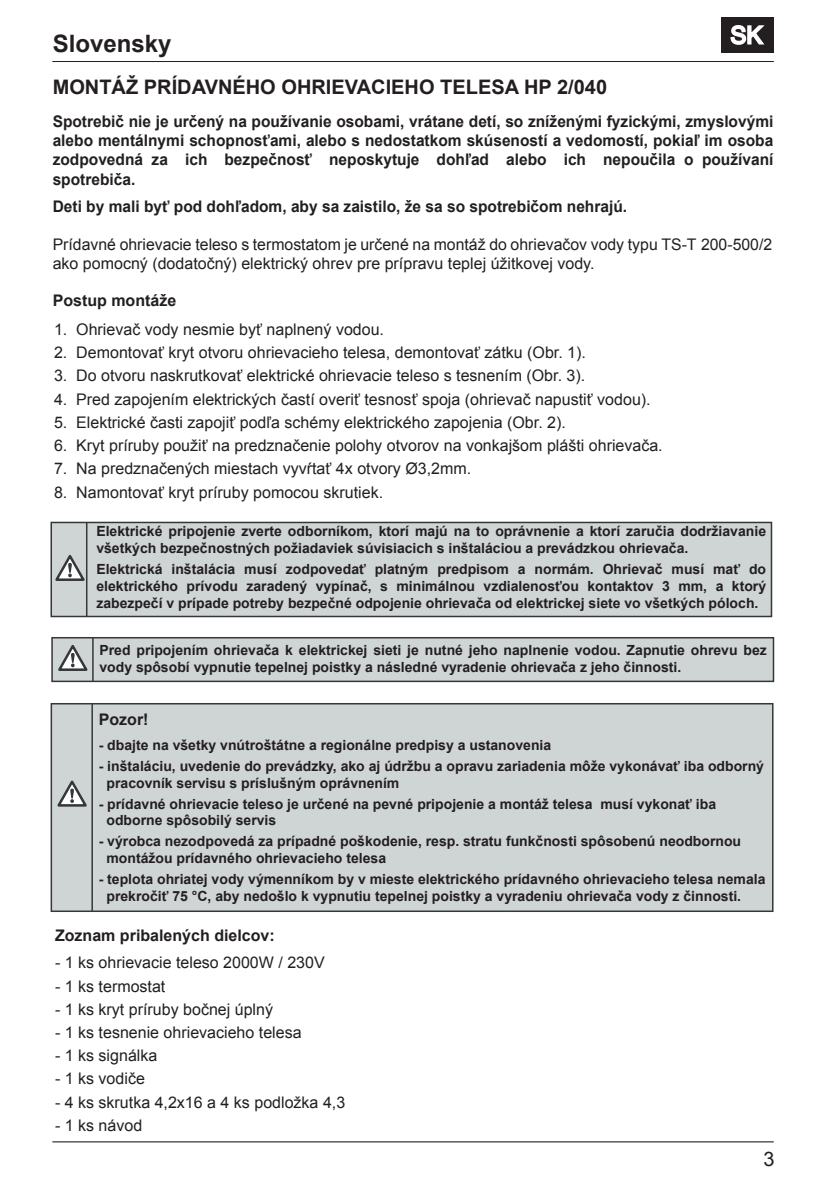
<style>
.page{position:relative;width:840px;height:1191px;background:#fff}
.page>*{position:absolute;margin:0;border:0;box-sizing:border-box;transform-origin:0 0}
.t1{font:700 24px "Arial";color:#231f20}
.t2{font:24px "Arial";color:#fff}
.t3{font:700 20px "Arial";color:#231f20}
.t4{font:20px "Arial";color:#231f20}
.t5{font:16px/19.2px "Arial";color:#231f20}
.t6{font:700 16px/19.2px "Arial";color:#231f20;text-align:justify}
.t7{font:700 14px/16.8px "Arial";color:#231f20}
</style>
<div class="page">
<hr style="left:53px;top:61px;width:720px;height:1px;background:#231f20">
<hr style="left:53px;top:1141px;width:720px;height:1px;background:#231f20">
<div style="left:721px;top:18px;width:52px;height:34px;background:#231f20"></div>
<svg style="left:730px;top:25px;width:35px;height:20px"></svg>
<div style="left:51px;top:703px;width:721px;height:208px;background:#cfd4d4"></div>
<div style="left:51px;top:703px;width:722px;height:209px;border:2px solid #36373a"></div>
<hr style="left:91px;top:703px;width:2px;height:208px;background:#36373a">
<svg style="left:57px;top:780px;width:30px;height:27px"></svg>
<div style="left:51px;top:523px;width:720px;height:94px;background:#cfd4d4"></div>
<div style="left:50px;top:522px;width:721px;height:95px;border:2px solid #36373a"></div>
<hr style="left:86px;top:522px;width:1px;height:94px;background:#36373a">
<svg style="left:52px;top:552px;width:36px;height:30px"></svg>
<div style="left:52px;top:638px;width:721px;height:42px;background:#cfd4d4"></div>
<div style="left:51px;top:637px;width:722px;height:45px;border:2px solid #36373a"></div>
<hr style="left:92px;top:637px;width:2px;height:44px;background:#36373a">
<svg style="left:58px;top:645px;width:30px;height:26px"></svg>
<h1 class="t1" style="left:53px;top:27px;width:120px">Slovensky</h1>
<h2 class="t3" style="left:53px;top:74px;width:555px">MONTÁŽ PRÍDAVNÉHO OHRIEVACIEHO TELESA HP 2/040</h2>
<h1 class="t2" style="left:730px;top:19px;width:34px">SK</h1>
<p class="t6" style="left:53px;top:112px;width:722px">Spotrebič nie je určený na používanie osobami, vrátane detí, so zníženými fyzickými, zmyslovými alebo mentálnymi schopnosťami, alebo s nedostatkom skúseností a vedomostí, pokiaľ im osoba zodpovedná za ich bezpečnosť neposkytuje dohľad alebo ich nepoučila o používaní spotrebiča.</p>
<p class="t6" style="left:53px;top:197px;width:575px">Deti by mali byť pod dohľadom, aby sa zaistilo, že sa so spotrebičom nehrajú.</p>
<p class="t5" style="left:53px;top:235px;width:720px">Prídavné ohrievacie teleso s termostatom je určené na montáž do ohrievačov vody typu TS-T 200-500/2 ako pomocný (dodatočný) elektrický ohrev pre prípravu teplej úžitkovej vody.</p>
<p class="t6" style="left:53px;top:291px;width:125px">Postup montáže</p>
<p class="t5" style="left:54px;top:320px;width:331px">1. Ohrievač vody nesmie byť naplnený vodou.</p>
<p class="t5" style="left:54px;top:343px;width:533px">2. Demontovať kryt otvoru ohrievacieho telesa, demontovať zátku (Obr. 1).</p>
<p class="t5" style="left:54px;top:366px;width:532px">3. Do otvoru naskrutkovať elektrické ohrievacie teleso s tesnením (Obr. 3).</p>
<p class="t5" style="left:54px;top:389px;width:598px">4. Pred zapojením elektrických častí overiť tesnosť spoja (ohrievač napustiť vodou).</p>
<p class="t5" style="left:54px;top:413px;width:513px">5. Elektrické časti zapojiť podľa schémy elektrického zapojenia (Obr. 2).</p>
<p class="t5" style="left:54px;top:436px;width:610px">6. Kryt príruby použiť na predznačenie polohy otvorov na vonkajšom plášti ohrievača.</p>
<p class="t5" style="left:54px;top:459px;width:418px">7. Na predznačených miestach vyvŕtať 4x otvory Ø3,2mm.</p>
<p class="t5" style="left:54px;top:482px;width:330px">8. Namontovať kryt príruby pomocou skrutiek.</p>
<p class="t7" style="left:96px;top:523px;width:671px">Elektrické pripojenie zverte odborníkom, ktorí majú na to oprávnenie a ktorí zaručia dodržiavanie všetkých bezpečnostných požiadaviek súvisiacich s inštaláciou a prevádzkou ohrievača.</p>
<p class="t7" style="left:96px;top:561px;width:671px;text-align:justify">Elektrická inštalácia musí zodpovedať platným predpisom a normám. Ohrievač musí mať do elektrického prívodu zaradený vypínač, s minimálnou vzdialenosťou kontaktov 3 mm, a ktorý zabezpečí v prípade potreby bezpečné odpojenie ohrievača od elektrickej siete vo všetkých póloch.</p>
<p class="t7" style="left:99px;top:642px;width:668px">Pred pripojením ohrievača k elektrickej sieti je nutné jeho naplnenie vodou. Zapnutie ohrevu bez vody spôsobí vypnutie tepelnej poistky a následné vyradenie ohrievača z jeho činnosti.</p>
<p class="t6" style="left:99px;top:710px;width:51px">Pozor!</p>
<p class="t7" style="left:99px;top:737px;width:454px">- dbajte na všetky vnútroštátne a regionálne predpisy a ustanovenia</p>
<p class="t7" style="left:106px;top:758px;width:658px;text-indent:-8px">- inštaláciu, uvedenie do prevádzky, ako aj údržbu a opravu zariadenia môže vykonávať iba odborný pracovník servisu s príslušným oprávnením</p>
<p class="t7" style="left:106px;top:795px;width:610px;text-indent:-8px">- prídavné ohrievacie teleso je určené na pevné pripojenie a montáž telesa musí vykonať iba odborne spôsobilý servis</p>
<p class="t7" style="left:106px;top:833px;width:635px;text-indent:-8px">- výrobca nezodpovedá za prípadné poškodenie, resp. stratu funkčnosti spôsobenú neodbornou montážou prídavného ohrievacieho telesa</p>
<p class="t7" style="left:106px;top:871px;width:660px;text-indent:-8px">- teplota ohriatej vody výmenníkom by v mieste elektrického prídavného ohrievacieho telesa nemala prekročiť 75 °C, aby nedošlo k vypnutiu tepelnej poistky a vyradeniu ohrievača vody z činnosti.</p>
<p class="t6" style="left:55px;top:926px;width:221px">Zoznam pribalených dielcov:</p>
<p class="t5" style="left:55px;top:953px;width:271px">- 1 ks ohrievacie teleso 2000W / 230V</p>
<p class="t5" style="left:55px;top:976px;width:112px">- 1 ks termostat</p>
<p class="t5" style="left:55px;top:999px;width:219px">- 1 ks kryt príruby bočnej úplný</p>
<p class="t5" style="left:55px;top:1023px;width:248px">- 1 ks tesnenie ohrievacieho telesa</p>
<p class="t5" style="left:55px;top:1046px;width:104px">- 1 ks signálka</p>
<p class="t5" style="left:55px;top:1069px;width:91px">- 1 ks vodiče</p>
<p class="t5" style="left:55px;top:1092px;width:291px">- 4 ks skrutka 4,2x16 a 4 ks podložka 4,3</p>
<p class="t5" style="left:55px;top:1115px;width:89px">- 1 ks návod</p>
<h2 class="t4" style="left:763px;top:1145px;width:13px">3</h2>
</div>
